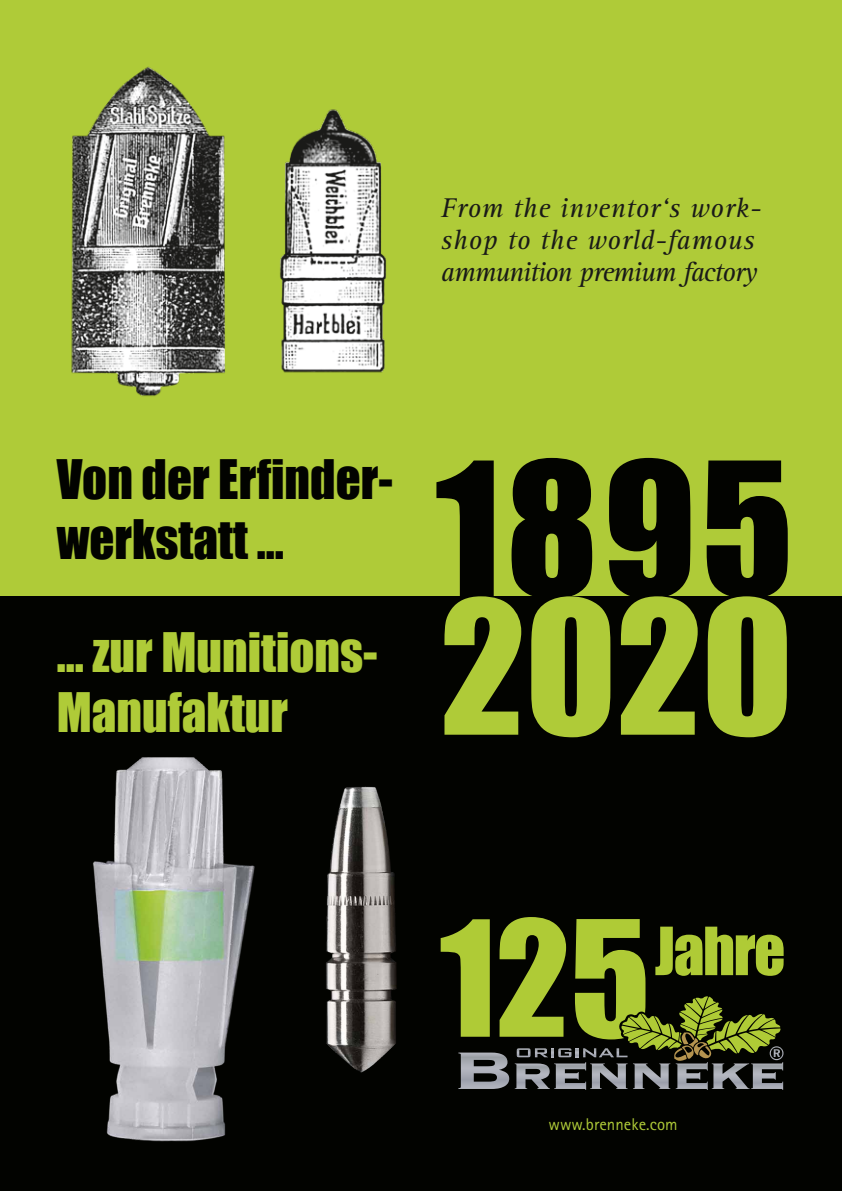
<style>
.page{position:relative;width:842px;height:1191px;background:#fff}
.page>*{position:absolute;margin:0;border:0;box-sizing:border-box;transform-origin:0 0}
.t1{font:171.6px "Impact";color:#020300}
.t2{font:171.6px "Impact";color:#afcb38}
.t3{font:50px/60px "Impact";color:#020300}
.t4{font:50px/60px "Impact";color:#afcb38}
.t5{font:italic 28px/32px "Rotis Serif";letter-spacing:.02em;color:#1a1a18}
.t6{font:17px "Rotis Sans Serif";letter-spacing:.005em;color:#afcb38}
</style>
<div class="page">
<div style="left:0;top:595px;width:842px;height:596px;background:#020300"></div>
<div style="left:0;top:0;width:842px;height:595px;background:#afcb38"></div>
<svg style="left:441px;top:917px;width:343px;height:172px"></svg>
<img style="left:280px;top:109px;width:107px;height:264px">
<img style="left:326px;top:786px;width:71px;height:287px">
<img style="left:71px;top:66px;width:154px;height:331px">
<img style="left:93px;top:757px;width:162px;height:385px">
<p class="t5" style="left:441px;top:192px;width:322px">From the inventor‘s work&shy;shop to the world-famous ammunition premium factory</p>
<h2 class="t3" style="left:57px;top:448px;width:338px">Von der Erfinder&shy;werkstatt …</h2>
<h2 class="t4" style="left:57px;top:621px;width:321px">… zur Munitions-<br>Manufaktur</h2>
<h1 class="t1" style="left:435px;top:396px;width:359px">1895</h1>
<h1 class="t2" style="left:440px;top:534px;width:354px">2020</h1>
<p class="t6" style="left:548px;top:1114px;width:131px">www.brenneke.com</p>
</div>
